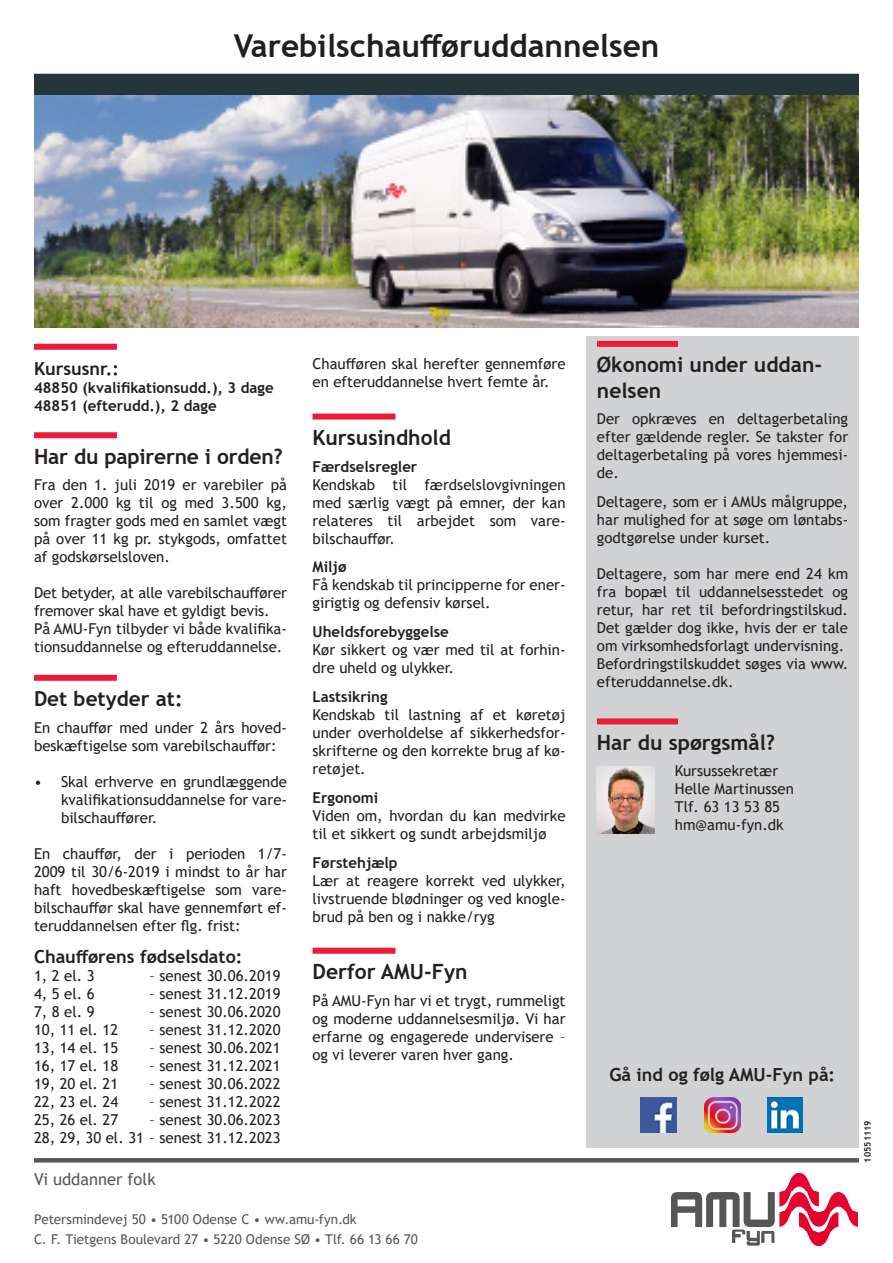
<style>
.page{position:relative;width:893px;height:1263px;background:#fff}
.page>*{position:absolute;margin:0;border:0;box-sizing:border-box;transform-origin:0 0}
.t1{font:700 31.5px "Trebuchet MS";color:#231f20}
.Afsnitsstreg_FED_brochure{font:700 21px/25.2px "Trebuchet MS";color:#231f20}
.Afsnitsstreg_FED_brochure-2{font:700 20.7px "Trebuchet MS";color:#231f20}
.brødtekst{font:700 18px "Trebuchet MS";color:#231f20}
.brødtekst_brochurer{font:700 18px "Trebuchet MS";color:#231f20}
.Afsnitsstreg_ALM_brochure{font:700 18px "Trebuchet MS";color:#231f20}
.t2{font:16.5px "Trebuchet MS";color:#57585a}
.brødtekst_brochurer-2{font:15px/18px "Trebuchet MS";color:#231f20;text-align:justify}
.brødtekst_brochurer-3{font:700 15px "Trebuchet MS";color:#231f20}
.Afsnitsstreg_ALM_brochure-2{font:700 15px/18px "Trebuchet MS";color:#231f20}
.brødtekst_brochurer-4{font:13.5px "Trebuchet MS";color:#57585a}
.Afsnitsstreg_FED_brochure-3{font:700 9px "Trebuchet MS";color:#231f20}
</style>
<div class="page">
<div style="left:34px;top:74px;width:825px;height:22px;background:#25363a"></div>
<img style="left:34px;top:96px;width:824px;height:231px">
<img style="left:671px;top:1173px;width:187px;height:73px">
<hr style="left:34px;top:1158px;width:825px;height:4px;background:#57585a">
<div style="left:586px;top:336px;width:273px;height:811px;background:#d1d2d4"></div>
<div style="left:34px;top:344px;width:83px;height:6px;background:#ed1a3a"></div>
<div style="left:34px;top:432px;width:83px;height:6px;background:#ed1a3a"></div>
<div style="left:34px;top:675px;width:83px;height:6px;background:#ed1a3a"></div>
<div style="left:313px;top:413px;width:82px;height:6px;background:#ed1a3a"></div>
<div style="left:313px;top:948px;width:82px;height:6px;background:#ed1a3a"></div>
<div style="left:597px;top:341px;width:81px;height:6px;background:#ed1a3a"></div>
<div style="left:597px;top:718px;width:81px;height:6px;background:#ed1a3a"></div>
<img style="left:597px;top:766px;width:58px;height:67px">
<img style="left:641px;top:1097px;width:35px;height:35px">
<img style="left:705px;top:1097px;width:35px;height:35px">
<img style="left:767px;top:1097px;width:36px;height:35px">
<p class="t1" style="left:234px;top:26px;width:427px">Varebilschaufføruddannelsen</p>
<p class="Afsnitsstreg_ALM_brochure" style="left:34px;top:358px;width:86px">Kursusnr.:</p>
<p class="Afsnitsstreg_ALM_brochure-2" style="left:34px;top:379px;width:241px">48850 (kvalifikationsudd.), 3 dage<br>48851 (efterudd.), 2 dage</p>
<p class="Afsnitsstreg_FED_brochure" style="left:34px;top:444px;width:250px">Har du papirerne i orden?</p>
<p class="brødtekst_brochurer-2" style="left:34px;top:476px;width:254px">Fra den 1. juli 2019 er varebiler på over 2.000 kg til og med 3.500 kg, som fragter gods med en samlet vægt på over 11 kg pr. stykgods, omfattet af godskørselsloven.</p>
<p class="brødtekst_brochurer-2" style="left:34px;top:584px;width:254px">Det betyder, at alle varebilschauffører fremover skal have et gyldigt bevis.</p>
<p class="brødtekst_brochurer-2" style="left:34px;top:620px;width:254px">På AMU-Fyn tilbyder vi både kvalifika&shy;tionsuddannelse og efteruddannelse.</p>
<p class="Afsnitsstreg_FED_brochure-2" style="left:34px;top:686px;width:150px">Det betyder at:</p>
<p class="brødtekst_brochurer-2" style="left:34px;top:718px;width:252px">En chauffør med under 2 års hoved&shy;beskæftigelse som varebilschauffør:</p>
<p class="brødtekst_brochurer-2" style="left:61px;top:772px;width:227px;text-indent:-27px">• Skal erhverve en grundlæggende kvalifikationsuddannelse for vare&shy;bilschauffører.</p>
<p class="brødtekst_brochurer-2" style="left:34px;top:844px;width:254px">En chauffør, der i perioden 1/7- 2009 til 30/6-2019 i mindst to år har haft hovedbeskæftigelse som vare&shy;bilschauffør skal have gennemført ef&shy;teruddannelsen efter flg. frist:</p>
<p class="brødtekst" style="left:34px;top:945px;width:210px">Chaufførens fødselsdato:</p>
<p class="brødtekst_brochurer-2" style="left:34px;top:967px;width:62px">1, 2 el. 3</p>
<p class="brødtekst_brochurer-2" style="left:150px;top:967px;width:133px">– senest 30.06.2019</p>
<p class="brødtekst_brochurer-2" style="left:34px;top:985px;width:62px">4, 5 el. 6</p>
<p class="brødtekst_brochurer-2" style="left:150px;top:985px;width:133px">– senest 31.12.2019</p>
<p class="brødtekst_brochurer-2" style="left:34px;top:1003px;width:62px">7, 8 el. 9</p>
<p class="brødtekst_brochurer-2" style="left:150px;top:1003px;width:133px">– senest 30.06.2020</p>
<p class="brødtekst_brochurer-2" style="left:34px;top:1021px;width:86px">10, 11 el. 12</p>
<p class="brødtekst_brochurer-2" style="left:150px;top:1021px;width:133px">– senest 31.12.2020</p>
<p class="brødtekst_brochurer-2" style="left:34px;top:1039px;width:86px">13, 14 el. 15</p>
<p class="brødtekst_brochurer-2" style="left:150px;top:1039px;width:133px">– senest 30.06.2021</p>
<p class="brødtekst_brochurer-2" style="left:34px;top:1057px;width:86px">16, 17 el. 18</p>
<p class="brødtekst_brochurer-2" style="left:150px;top:1057px;width:133px">– senest 31.12.2021</p>
<p class="brødtekst_brochurer-2" style="left:34px;top:1075px;width:86px">19, 20 el. 21</p>
<p class="brødtekst_brochurer-2" style="left:150px;top:1075px;width:133px">– senest 30.06.2022</p>
<p class="brødtekst_brochurer-2" style="left:34px;top:1093px;width:86px">22, 23 el. 24</p>
<p class="brødtekst_brochurer-2" style="left:150px;top:1093px;width:133px">– senest 31.12.2022</p>
<p class="brødtekst_brochurer-2" style="left:34px;top:1111px;width:86px">25, 26 el. 27</p>
<p class="brødtekst_brochurer-2" style="left:150px;top:1111px;width:133px">– senest 30.06.2023</p>
<p class="brødtekst_brochurer-2" style="left:34px;top:1129px;width:248px">28, 29, 30 el. 31 – senest 31.12.2023</p>
<p class="t2" style="left:34px;top:1168px;width:123px">Vi uddanner folk</p>
<p class="brødtekst_brochurer-2" style="left:313px;top:355px;width:254px">Chaufføren skal herefter gennemføre en efteruddannelse hvert femte år.</p>
<p class="Afsnitsstreg_FED_brochure" style="left:313px;top:425px;width:140px">Kursusindhold</p>
<p class="brødtekst_brochurer-3" style="left:313px;top:457px;width:106px">Færdselsregler</p>
<p class="brødtekst_brochurer-2" style="left:313px;top:475px;width:254px">Kendskab til færdselslovgivningen med særlig vægt på emner, der kan relateres til arbejdet som vare&shy;bilschauffør.</p>
<p class="brødtekst_brochurer-3" style="left:313px;top:558px;width:36px">Miljø</p>
<p class="brødtekst_brochurer-2" style="left:313px;top:576px;width:254px">Få kendskab til principperne for ener&shy;girigtig og defensiv kørsel.</p>
<p class="brødtekst_brochurer-3" style="left:313px;top:622px;width:138px">Uheldsforebyggelse</p>
<p class="brødtekst_brochurer-2" style="left:313px;top:641px;width:254px">Kør sikkert og vær med til at forhin&shy;dre uheld og ulykker.</p>
<p class="brødtekst_brochurer-3" style="left:313px;top:687px;width:77px">Lastsikring</p>
<p class="brødtekst_brochurer-2" style="left:313px;top:705px;width:254px">Kendskab til lastning af et køretøj under overholdelse af sikkerhedsfor&shy;skrifterne og den korrekte brug af kø&shy;retøjet.</p>
<p class="brødtekst_brochurer-3" style="left:313px;top:788px;width:67px">Ergonomi</p>
<p class="brødtekst_brochurer-2" style="left:313px;top:806px;width:254px">Viden om, hvordan du kan medvirke til et sikkert og sundt arbejdsmiljø</p>
<p class="brødtekst_brochurer-3" style="left:313px;top:853px;width:87px">Førstehjælp</p>
<p class="brødtekst_brochurer-2" style="left:313px;top:871px;width:254px">Lær at reagere korrekt ved ulykker, livstruende blødninger og ved knogle&shy;brud på ben og i nakke/ryg</p>
<p class="Afsnitsstreg_FED_brochure" style="left:313px;top:959px;width:157px">Derfor AMU-Fyn</p>
<p class="brødtekst_brochurer-2" style="left:313px;top:991px;width:254px">På AMU-Fyn har vi et trygt, rummeligt og moderne uddannelsesmiljø. Vi har erfarne og engagerede undervisere – og vi leverer varen hver gang.</p>
<p class="brødtekst_brochurer-4" style="left:34px;top:1211px;width:324px">Petersmindevej 50 • 5100 Odense C • ww.amu-fyn.dk</p>
<p class="brødtekst_brochurer-4" style="left:34px;top:1231px;width:385px">C. F. Tietgens Boulevard 27 • 5220 Odense SØ • Tlf. 66 13 66 70</p>
<p class="Afsnitsstreg_FED_brochure" style="left:597px;top:352px;width:227px">Økonomi under uddan&shy;nelsen</p>
<p class="brødtekst_brochurer-2" style="left:597px;top:410px;width:253px">Der opkræves en deltagerbetaling efter gældende regler. Se takster for deltagerbetaling på vores hjemmesi&shy;de.</p>
<p class="brødtekst_brochurer-2" style="left:597px;top:492px;width:253px">Deltagere, som er i AMUs målgruppe, har mulighed for at søge om løntabs&shy;godtgørelse under kurset.</p>
<p class="brødtekst_brochurer-2" style="left:597px;top:564px;width:253px">Deltagere, som har mere end 24 km fra bopæl til uddannelsesstedet og retur, har ret til befordringstilskud.<br>Det gælder dog ikke, hvis der er tale om virksomhedsforlagt undervisning.</p>
<p class="brødtekst_brochurer-2" style="left:597px;top:654px;width:253px">Befordringstilskuddet søges via www. efteruddannelse.dk.</p>
<p class="Afsnitsstreg_FED_brochure" style="left:597px;top:730px;width:180px">Har du spørgsmål?</p>
<p class="brødtekst_brochurer-2" style="left:675px;top:762px;width:105px">Kursussekretær</p>
<p class="brødtekst_brochurer-2" style="left:675px;top:780px;width:120px">Helle Martinussen</p>
<p class="brødtekst_brochurer-2" style="left:675px;top:798px;width:107px">Tlf. 63 13 53 85</p>
<p class="brødtekst_brochurer-2" style="left:675px;top:816px;width:110px">hm@amu-fyn.dk</p>
<p class="brødtekst_brochurer" style="left:609px;top:1064px;width:227px">Gå ind og følg AMU-Fyn på:</p>
<p class="Afsnitsstreg_FED_brochure-3" style="left:862px;top:1162px;width:44px;rotate:-90deg">10551119</p>
</div>
